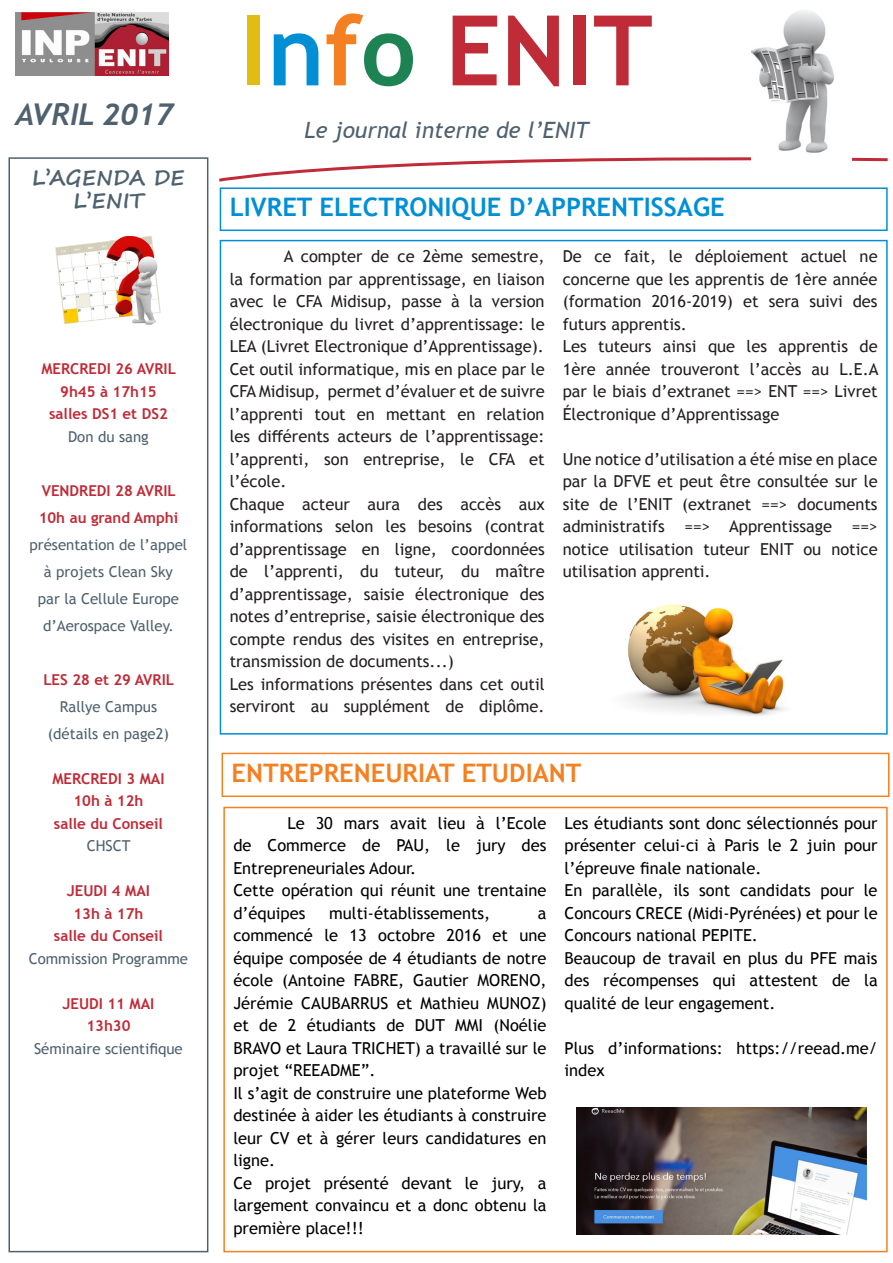
<style>
.page{position:relative;width:893px;height:1263px;background:#fff}
.page>*{position:absolute;margin:0;border:0;box-sizing:border-box;transform-origin:0 0}
.t1{font:700 97.5px "Trebuchet MS";color:#bf2b37}
.t2{font:italic 700 30px "Trebuchet";color:#4f616f}
.t3{font:700 25.5px "Trebuchet MS";color:#008fd5}
.t4{font:700 25.5px "Trebuchet MS";color:#f58021}
.t5{font:italic 22.5px "Trebuchet MS";color:#4f616f}
.t6{font:700 21px/22.5px "Segoe Print";color:#4f616f;text-align:center}
.t7{font:16.5px/22.5px "Trebuchet MS";color:#231f20;text-align:justify}
.t8{font:16.5px/22.5px "Trebuchet MS";color:#000;text-align:justify}
.t9{font:15px/27px "Trebuchet MS";color:#4f616f;text-align:center}
.t10{font:700 15px "Trebuchet MS";color:#bf2b37}
.s1{font-weight:700;color:#bf2b37}
.s2{color:#e1bd13}
.s3{color:#008fd5}
.s4{color:#f58021}
.s5{color:#1e8353}
</style>
<div class="page">
<div style="left:9px;top:157px;width:199px;height:1095px;border:2px solid #4f616f"></div>
<div style="left:220px;top:240px;width:668px;height:495px;border:2px solid #008fd5"></div>
<div style="left:220px;top:187px;width:668px;height:44px;border:2px solid #008fd5"></div>
<div style="left:222px;top:753px;width:667px;height:44px;border:2px solid #f58021"></div>
<div style="left:223px;top:807px;width:665px;height:445px;border:2px solid #f58021"></div>
<svg style="left:219px;top:157px;width:669px;height:25px"></svg>
<img style="left:752px;top:10px;width:99px;height:157px">
<img style="left:55px;top:236px;width:106px;height:89px">
<img style="left:626px;top:604px;width:159px;height:112px">
<img style="left:576px;top:1108px;width:290px;height:127px">
<img style="left:16px;top:13px;width:152px;height:63px">
<p class="t2" style="left:16px;top:96px;width:159px">AVRIL 2017</p>
<p class="t6" style="left:32px;top:166px;width:154px">L’AGENDA DE<br>L’ENIT</p>
<p class="t10" style="left:41px;top:359px;width:136px">MERCREDI 26 AVRIL</p>
<p class="t10" style="left:60px;top:382px;width:98px">9h45 à 17h15</p>
<p class="t10" style="left:49px;top:404px;width:120px">salles DS1 et DS2</p>
<p class="t9" style="left:68px;top:423px;width:82px">Don du sang</p>
<p class="t10" style="left:42px;top:481px;width:136px">VENDREDI 28 AVRIL</p>
<p class="t9" style="left:30px;top:504px;width:159px"><span class="s1">10h au grand Amphi </span>présentation de l’appel à projets Clean Sky<br>par la Cellule Europe d’Aerospace Valley.</p>
<p class="t10" style="left:43px;top:670px;width:132px">LES 28 et 29 AVRIL</p>
<p class="t9" style="left:60px;top:693px;width:99px">Rallye Campus</p>
<p class="t9" style="left:48px;top:720px;width:123px">(détails en page2)</p>
<p class="t10" style="left:52px;top:769px;width:114px">MERCREDI 3 MAI</p>
<p class="t10" style="left:73px;top:791px;width:71px">10h à 12h</p>
<p class="t10" style="left:54px;top:814px;width:111px">salle du Conseil</p>
<p class="t9" style="left:87px;top:832px;width:45px">CHSCT</p>
<p class="t10" style="left:67px;top:881px;width:85px">JEUDI 4 MAI</p>
<p class="t10" style="left:73px;top:904px;width:71px">13h à 17h</p>
<p class="t10" style="left:54px;top:926px;width:111px">salle du Conseil</p>
<p class="t9" style="left:29px;top:945px;width:161px">Commission Programme</p>
<p class="t10" style="left:62px;top:994px;width:93px">JEUDI 11 MAI</p>
<p class="t10" style="left:86px;top:1016px;width:46px">13h30</p>
<p class="t9" style="left:34px;top:1035px;width:150px">Séminaire scientifique</p>
<p class="t1" style="left:240px;top:-10px;width:414px"><span class="s2">I</span><span class="s3">n</span><span class="s4">f</span><span class="s5">o</span> ENIT</p>
<p class="t5" style="left:304px;top:116px;width:286px">Le journal interne de l’ENIT</p>
<p class="t3" style="left:230px;top:191px;width:496px">LIVRET ELECTRONIQUE D’APPRENTISSAGE</p>
<p class="t7" style="left:230px;top:245px;width:316px;text-indent:54px">A compter de ce 2ème semestre, la formation par apprentissage, en liaison avec le CFA Midisup, passe à la version électronique du livret d’apprentissage: le LEA (Livret Electronique d’Apprentissage).</p>
<p class="t7" style="left:230px;top:357px;width:316px">Cet outil informatique, mis en place par le CFA Midisup, permet d’évaluer et de suivre l’apprenti tout en mettant en relation les différents acteurs de l’apprentissage: l’apprenti, son entreprise, le CFA et l’école.</p>
<p class="t7" style="left:230px;top:492px;width:316px">Chaque acteur aura des accès aux informations selon les besoins (contrat d’apprentissage en ligne, coordonnées de l’apprenti, du tuteur, du maître d’apprentissage, saisie électronique des notes d’entreprise, saisie électronique des compte rendus des visites en entreprise, transmission de documents...)</p>
<p class="t7" style="left:230px;top:672px;width:316px">Les informations présentes dans cet outil serviront au supplément de diplôme.</p>
<p class="t7" style="left:563px;top:245px;width:316px">De ce fait, le déploiement actuel ne concerne que les apprentis de 1ère année (formation 2016-2019) et sera suivi des futurs apprentis.</p>
<p class="t7" style="left:563px;top:335px;width:317px">Les tuteurs ainsi que les apprentis de 1ère année trouveront l’accès au L.E.A par le biais d’extranet ==&gt; ENT ==&gt; Livret Électronique d’Apprentissage</p>
<p class="t7" style="left:563px;top:447px;width:316px">Une notice d’utilisation a été mise en place par la DFVE et peut être consultée sur le site de l’ENIT (extranet ==&gt; documents administratifs ==&gt; Apprentissage ==&gt; notice utilisation tuteur ENIT ou notice utilisation apprenti.</p>
<p class="t4" style="left:232px;top:756px;width:351px">ENTREPRENEURIAT ETUDIANT</p>
<p class="t8" style="left:233px;top:812px;width:315px;text-indent:54px">Le 30 mars avait lieu à l’Ecole de Commerce de PAU, le jury des Entrepreneuriales Adour.</p>
<p class="t8" style="left:233px;top:879px;width:315px">Cette opération qui réunit une trentaine d’équipes</p>
<p class="t8" style="left:564px;top:812px;width:315px">Les étudiants sont donc sélectionnés pour présenter celui-ci à Paris le 2 juin pour l’épreuve finale nationale.</p>
<p class="t8" style="left:564px;top:879px;width:315px">En parallèle, ils sont candidats pour le Concours CRECE (Midi-Pyrénées) et pour le Concours national PEPITE.</p>
<p class="t8" style="left:564px;top:947px;width:315px">Beaucoup de travail en plus du PFE mais des récompenses qui attestent de la qualité de leur engagement.</p>
<p class="t8" style="left:564px;top:1037px;width:315px">Plus d’informations: https://reead.me/ index</p>
<p class="t8" style="left:329px;top:902px;width:163px">multi-établissements,</p>
<p class="t8" style="left:233px;top:902px;width:315px;text-indent:304px">a commencé le 13 octobre 2016 et une équipe composée de 4 étudiants de notre école (Antoine FABRE, Gautier MORENO, Jérémie CAUBARRUS et Mathieu MUNOZ) et de 2 étudiants de DUT MMI (Noélie BRAVO et Laura TRICHET) a travaillé sur le projet “REEADME”.</p>
<p class="t8" style="left:233px;top:1082px;width:315px">Il s’agit de construire une plateforme Web destinée à aider les étudiants à construire leur CV et à gérer leurs candidatures en ligne.</p>
<p class="t8" style="left:233px;top:1172px;width:315px">Ce projet présenté devant le jury, a largement convaincu et a donc obtenu la première place!!!</p>
</div>
